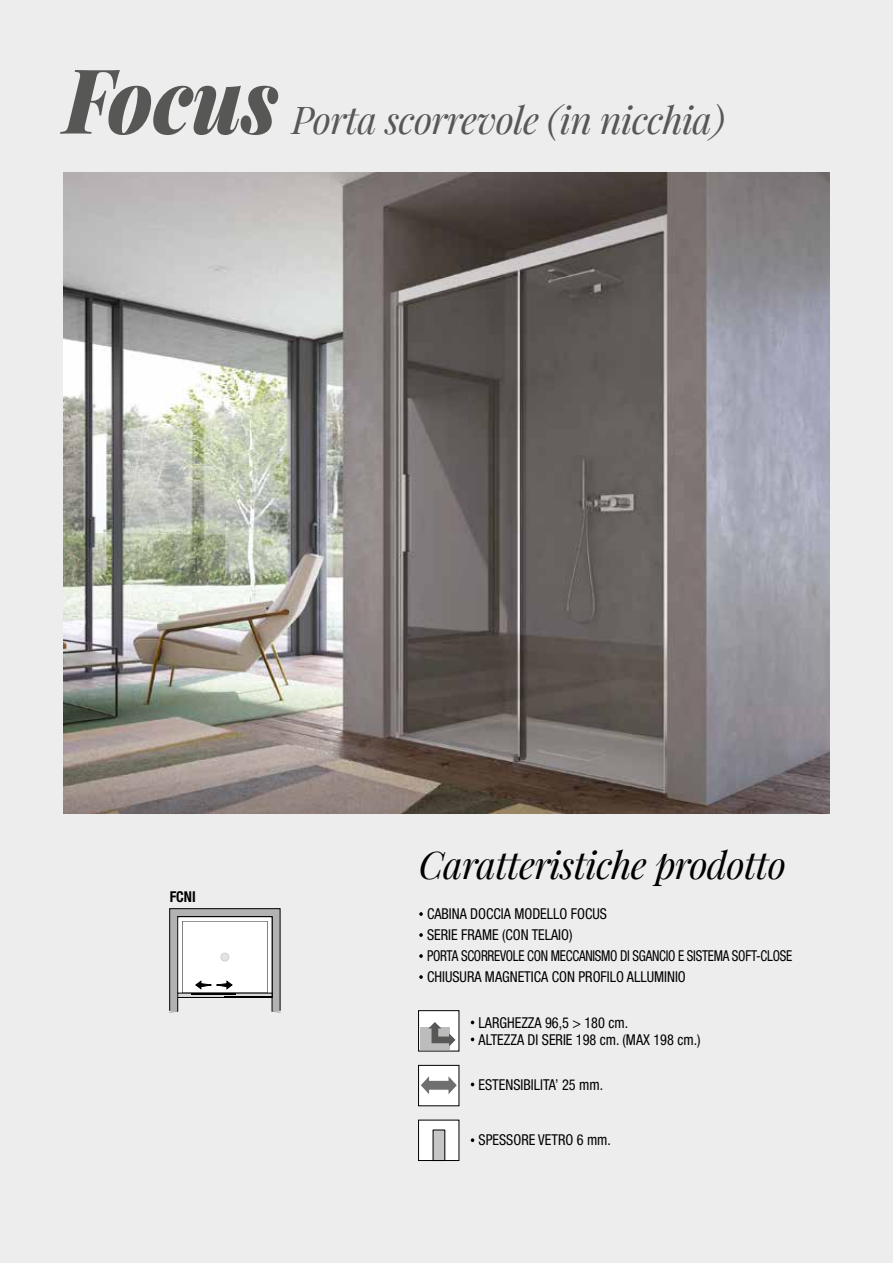
<style>
.page{position:relative;width:893px;height:1263px;background:#ededed}
.page>*{position:absolute;margin:0;border:0;box-sizing:border-box;transform-origin:0 0}
.t1{font:italic 900 90px "Playfair Display";color:#575756;scale:.9 1}
.t2{font:italic 37.5px "Playfair Display";letter-spacing:-.02em;color:#575756}
.t3{font:italic 37.5px "Playfair Display";letter-spacing:-.02em;color:#000}
.t4{font:15px/21px "Helvetica Roman Condensed";color:#000;scale:.95 1}
.t5{font:700 condensed 15px "Helvetica Neue LT Std";color:#000;scale:.95 1}
</style>
<div class="page">
<img style="left:64px;top:172px;width:765px;height:641px">
<svg style="left:419px;top:912px;width:4px;height:4px"></svg>
<svg style="left:419px;top:933px;width:4px;height:4px"></svg>
<svg style="left:419px;top:954px;width:4px;height:4px"></svg>
<svg style="left:419px;top:975px;width:4px;height:4px"></svg>
<div style="left:419px;top:1065px;width:40px;height:41px;background:#fff"></div>
<div style="left:418px;top:1065px;width:41px;height:41px;border:1px solid #000"></div>
<svg style="left:471px;top:1020px;width:3px;height:4px"></svg>
<svg style="left:471px;top:1037px;width:3px;height:4px"></svg>
<svg style="left:421px;top:1076px;width:36px;height:18px"></svg>
<div style="left:419px;top:1011px;width:40px;height:40px;background:#fff"></div>
<div style="left:418px;top:1010px;width:41px;height:41px;border:1px solid #000"></div>
<div style="left:420px;top:1027px;width:30px;height:22px;background:#bcbcbc"></div>
<svg style="left:428px;top:1022px;width:27px;height:24px"></svg>
<svg style="left:471px;top:1082px;width:3px;height:4px"></svg>
<svg style="left:471px;top:1138px;width:3px;height:4px"></svg>
<div style="left:419px;top:1120px;width:40px;height:40px;background:#fff"></div>
<div style="left:418px;top:1120px;width:41px;height:41px;border:1px solid #000"></div>
<div style="left:433px;top:1130px;width:12px;height:30px;background:#c6c6c6"></div>
<svg style="left:169px;top:908px;width:112px;height:105px;background:#d3d3d3"></svg>
<div style="left:221px;top:953px;width:8px;height:8px;background:#e3e3e3;border-radius:50%"></div>
<div style="left:221px;top:953px;width:8px;height:8px;border:1px solid #d0d0d0;border-radius:50%"></div>
<h1 class="t1" style="left:64px;top:37px;width:240px">Focus</h1>
<h2 class="t2" style="left:292px;top:95px;width:435px">Porta scorrevole (in nicchia)</h2>
<p class="t5" style="left:170px;top:888px;width:29px">FCNI</p>
<h2 class="t3" style="left:419px;top:839px;width:369px">Caratteristiche prodotto</h2>
<p class="t4" style="left:427px;top:903px;width:386px">CABINA DOCCIA MODELLO FOCUS<br>SERIE FRAME (CON TELAIO)<br>PORTA SCORREVOLE CON MECCANISMO DI SGANCIO E SISTEMA SOFT-CLOSE CHIUSURA MAGNETICA CON PROFILO ALLUMINIO</p>
<p class="t4" style="left:479px;top:1014px;width:235px;line-height:17px">LARGHEZZA 96,5 &gt; 180 cm.<br>ALTEZZA DI SERIE 198 cm. (MAX 198 cm.)</p>
<p class="t4" style="left:479px;top:1074px;width:133px">ESTENSIBILITA’ 25 mm.</p>
<p class="t4" style="left:479px;top:1129px;width:141px">SPESSORE VETRO 6 mm.</p>
</div>
